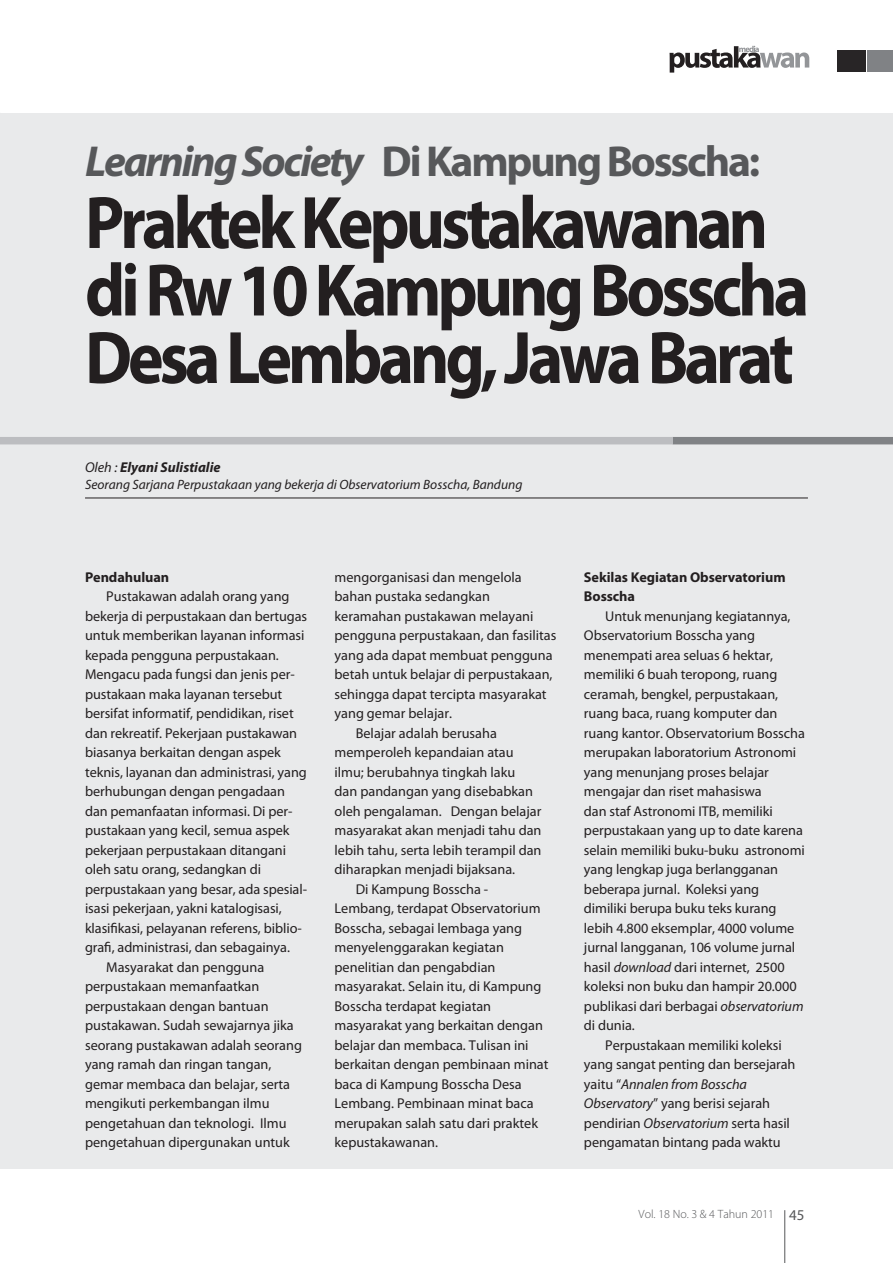
<style>
.page{position:relative;width:893px;height:1263px;background:#fff}
.page>*{position:absolute;margin:0;border:0;box-sizing:border-box;transform-origin:0 0}
.JUDUL_BESAR{font:700 75px "Myriad Pro";letter-spacing:-.06em;color:#231f20;scale:.9 1}
.JUDUL_KECIL{font:700 43.5px "Myriad Pro";letter-spacing:-.05em;color:#57585a}
.BODY_UTAMA_PUSTAKA{font:14.25px/19.5px "Myriad Pro";letter-spacing:-.005em;color:#231f20}
.BODY_UTAMA_PUSTAKA-2{font:700 14.25px/19.5px "Myriad Pro";letter-spacing:-.005em;color:#231f20}
.PENULIS{font:italic 700 14.25px "Myriad Pro";color:#231f20}
.PENULIS-2{font:italic 13.5px "Myriad Pro";color:#231f20}
.t1{font:300 12px "Myriad Pro";color:#57585a}
.s1{font-style:italic}
.s2{font-weight:400}
.s3{font-weight:400;font-size:15px}
</style>
<div class="page">
<hr style="left:784px;top:1210px;width:1px;height:53px;background:#57585a">
<svg style="left:669px;top:46px;width:140px;height:27px"></svg>
<div style="left:867px;top:50px;width:26px;height:21px;background:#808285"></div>
<div style="left:837px;top:50px;width:28px;height:21px;background:#282526"></div>
<div style="left:0;top:113px;width:893px;height:1055px;background:#e9eaeb"></div>
<div style="left:673px;top:437px;width:220px;height:7px;background:#808285"></div>
<div style="left:0;top:437px;width:673px;height:7px;background:#bcbdc0"></div>
<hr style="left:85px;top:498px;width:723px;height:1px;background:#231f20">
<p class="JUDUL_KECIL" style="left:85px;top:133px;width:677px"><span class="s1">Learning Society</span> Di Kampung Bosscha:</p>
<p class="JUDUL_BESAR" style="left:85px;top:174px;width:760px">Praktek Kepustakawanan</p>
<p class="JUDUL_BESAR" style="left:85px;top:241px;width:806px">di Rw 10 Kampung Bosscha</p>
<p class="JUDUL_BESAR" style="left:85px;top:309px;width:789px">Desa Lembang, Jawa Barat</p>
<p class="PENULIS" style="left:85px;top:458px;width:137px"><span class="s2">Oleh :</span> Elyani Sulistialie</p>
<p class="PENULIS-2" style="left:85px;top:476px;width:439px">Seorang Sarjana Perpustakaan yang bekerja di Observatorium Bosscha, Bandung</p>
<p class="BODY_UTAMA_PUSTAKA-2" style="left:85px;top:567px;width:86px">Pendahuluan</p>
<p class="BODY_UTAMA_PUSTAKA" style="left:85px;top:587px;width:224px;text-indent:21px">Pustakawan adalah orang yang bekerja di perpustakaan dan bertugas untuk memberikan layanan informasi kepada pengguna perpustakaan.<br>Mengacu pada fungsi dan jenis per&shy;pustakaan maka layanan tersebut bersifat informatif, pendidikan, riset dan rekreatif. Pekerjaan pustakawan biasanya berkaitan dengan aspek teknis, layanan dan administrasi, yang berhubungan dengan pengadaan dan pemanfaatan informasi. Di per&shy;pustakaan yang kecil, semua aspek pekerjaan perpustakaan ditangani oleh satu orang, sedangkan di perpustakaan yang besar, ada spesial&shy;isasi pekerjaan, yakni katalogisasi, klasifikasi, pelayanan referens, biblio&shy;grafi, administrasi, dan sebagainya.</p>
<p class="BODY_UTAMA_PUSTAKA" style="left:85px;top:957px;width:218px;text-indent:21px">Masyarakat dan pengguna perpustakaan memanfaatkan perpustakaan dengan bantuan pustakawan. Sudah sewajarnya jika seorang pustakawan adalah seorang yang ramah dan ringan tangan, gemar membaca dan belajar, serta mengikuti perkembangan ilmu pengetahuan dan teknologi. Ilmu pengetahuan dipergunakan untuk</p>
<p class="BODY_UTAMA_PUSTAKA" style="left:334px;top:567px;width:223px">mengorganisasi dan mengelola bahan pustaka sedangkan keramahan pustakawan melayani pengguna perpustakaan, dan fasilitas yang ada dapat membuat pengguna betah untuk belajar di perpustakaan, sehingga dapat tercipta masyarakat yang gemar belajar.</p>
<p class="BODY_UTAMA_PUSTAKA" style="left:334px;top:723px;width:209px;text-indent:21px">Belajar adalah berusaha memperoleh kepandaian atau ilmu; berubahnya tingkah laku dan pandangan yang disebabkan oleh pengalaman. Dengan belajar masyarakat akan menjadi tahu dan lebih tahu, serta lebih terampil dan diharapkan menjadi bijaksana.</p>
<p class="BODY_UTAMA_PUSTAKA" style="left:334px;top:879px;width:216px;text-indent:21px">Di Kampung Bosscha -<br>Lembang, terdapat Observatorium<br>Bosscha, sebagai lembaga yang menyelenggarakan kegiatan penelitian dan pengabdian masyarakat. Selain itu, di Kampung<br>Bosscha terdapat kegiatan masyarakat yang berkaitan dengan belajar dan membaca. Tulisan ini berkaitan dengan pembinaan minat baca di Kampung Bosscha Desa<br>Lembang. Pembinaan minat baca merupakan salah satu dari praktek kepustakawanan.</p>
<p class="BODY_UTAMA_PUSTAKA-2" style="left:584px;top:567px;width:203px">Sekilas Kegiatan Observatorium<br>Bosscha</p>
<p class="BODY_UTAMA_PUSTAKA" style="left:584px;top:606px;width:222px;text-indent:21px">Untuk menunjang kegiatannya,<br>Observatorium Bosscha yang menempati area seluas 6 hektar, memiliki 6 buah teropong, ruang ceramah, bengkel, perpustakaan, ruang baca, ruang komputer dan ruang kantor. Observatorium Bosscha merupakan laboratorium Astronomi yang menunjang proses belajar mengajar dan riset mahasiswa<br>dan staf Astronomi ITB, memiliki perpustakaan yang up to date karena selain memiliki buku-buku astronomi yang lengkap juga berlangganan beberapa jurnal. Koleksi yang dimiliki berupa buku teks kurang lebih 4.800 eksemplar, 4000 volume jurnal langganan, 106 volume jurnal hasil <span class="s1">download</span> dari internet, 2500 koleksi non buku dan hampir 20.000 publikasi dari berbagai <span class="s1">observatorium </span>di dunia.</p>
<p class="BODY_UTAMA_PUSTAKA" style="left:584px;top:1035px;width:213px;text-indent:21px">Perpustakaan memiliki koleksi yang sangat penting dan bersejarah yaitu “<span class="s1">Annalen from Bosscha Observatory</span>” yang berisi sejarah pendirian <span class="s1">Observatorium</span> serta hasil pengamatan bintang pada waktu</p>
<p class="t1" style="left:639px;top:1207px;width:167px">Vol. 18 No. 3 &amp; 4 Tahun 2011 <span class="s3">45</span></p>
</div>
